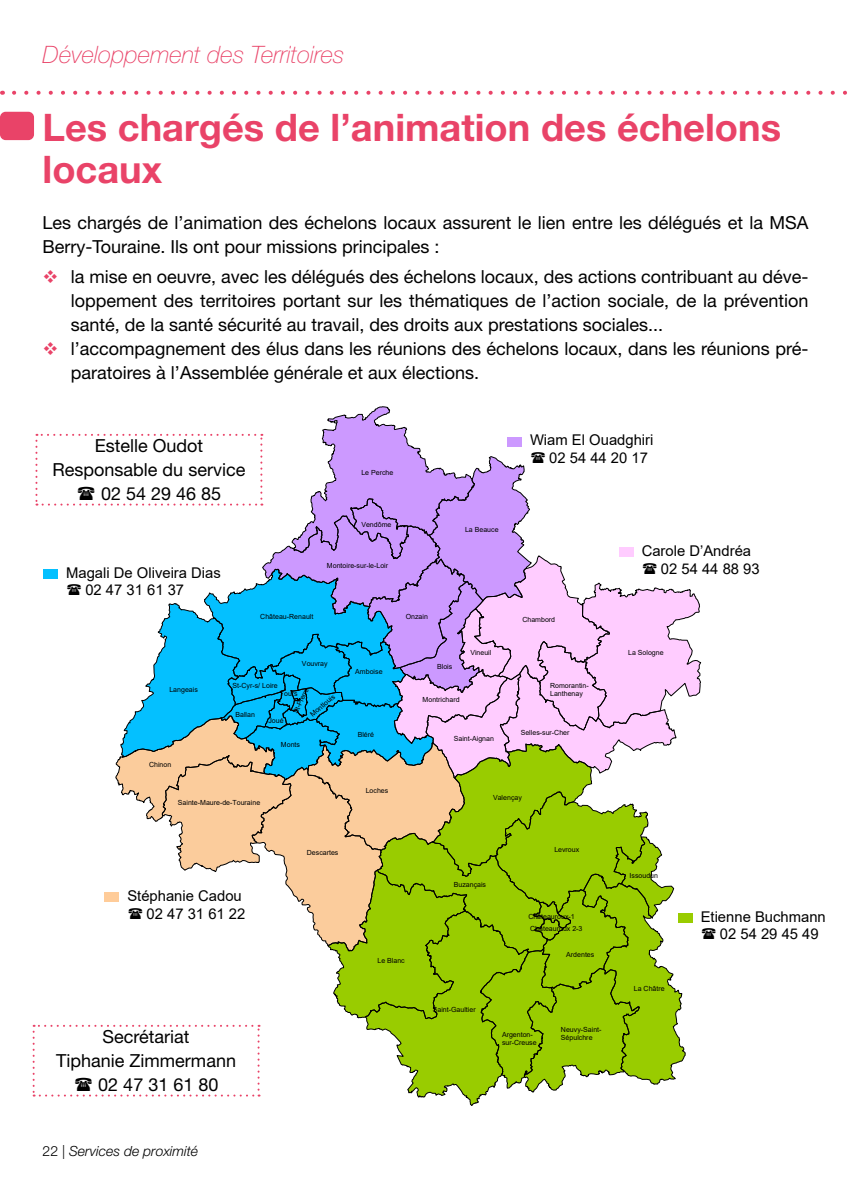
<style>
.page{position:relative;width:851px;height:1191px;background:#fff}
.page>*{position:absolute;margin:0;border:0;box-sizing:border-box;transform-origin:0 0}
.t1{font:700 38px/42px "Helvetica Neue LT Std";color:#e94368}
.t2{font:italic 100 24px "Helvetica Neue LT Std";color:#e94368}
.t3{font:18px/24px "Helvetica Neue LT Std";color:#000}
.t4{font:14.8px/17.8px "Arial";color:#000}
.t5{font:italic 300 14px "Helvetica Neue LT Std";color:#000}
.t6{font:7px/8.4px "Arial";color:#000}
.s1{font-style:normal}
</style>
<div class="page">
<svg style="left:14px;top:91px;width:833px;height:4px"></svg>
<div style="left:0;top:112px;width:34px;height:28px;background:#e94368;border-radius:6px"></div>
<svg style="left:33px;top:406px;width:669px;height:700px"></svg>
<h2 class="t2" style="left:43px;top:40px;width:303px">Développement des Territoires</h2>
<h1 class="t1" style="left:43px;top:105px;width:740px">Les chargés de l’animation des échelons locaux</h1>
<p class="t3" style="left:43px;top:211px;width:767px">Les chargés de l’animation des échelons locaux assurent le lien entre les délégués et la MSA<br>Berry-Touraine. Ils ont pour missions principales :</p>
<p class="t3" style="left:71px;top:264px;width:739px">la mise en oeuvre, avec les délégués des échelons locaux, des actions contribuant au déve&shy;loppement des territoires portant sur les thématiques de l’action sociale, de la prévention santé, de la santé sécurité au travail, des droits aux prestations sociales... l’accompagnement des élus dans les réunions des échelons locaux, dans les réunions pré&shy;paratoires à l’Assemblée générale et aux élections.</p>
<p class="t3" style="left:95px;top:433px;width:110px">Estelle Oudot</p>
<p class="t3" style="left:52px;top:457px;width:194px">Responsable du service</p>
<p class="t3" style="left:101px;top:481px;width:122px">02 54 29 46 85</p>
<p class="t4" style="left:85px;top:563px;width:137px;text-indent:-19px">Magali De Oliveira Dias<br>02 47 31 61 37</p>
<p class="t6" style="left:361px;top:468px;width:33px">Le Perche</p>
<p class="t6" style="left:361px;top:520px;width:32px">Vendôme</p>
<p class="t6" style="left:327px;top:561px;width:63px">Montoire-sur-le-Loir</p>
<p class="t6" style="left:260px;top:612px;width:55px">Château-Renault</p>
<p class="t6" style="left:302px;top:659px;width:27px">Vouvray</p>
<p class="t6" style="left:355px;top:667px;width:29px">Amboise</p>
<p class="t6" style="left:169px;top:685px;width:30px">Langeais</p>
<p class="t6" style="left:149px;top:760px;width:24px">Chinon</p>
<p class="t6" style="left:232px;top:681px;width:47px">St-Cyr-s/ Loire</p>
<p class="t6" style="left:235px;top:710px;width:21px">Ballan</p>
<p class="t6" style="left:291px;top:711px;width:29px;rotate:-65deg">St-Pierre</p>
<p class="t6" style="left:280px;top:689px;width:19px">Tours</p>
<p class="t6" style="left:268px;top:716px;width:17px">Joué</p>
<p class="t6" style="left:308px;top:712px;width:32px;rotate:-40deg">Montlouis</p>
<p class="t6" style="left:281px;top:740px;width:21px">Monts</p>
<p class="t6" style="left:178px;top:798px;width:84px">Sainte-Maure-de-Touraine</p>
<p class="t6" style="left:357px;top:730px;width:18px">Bléré</p>
<p class="t6" style="left:365px;top:786px;width:24px">Loches</p>
<p class="t4" style="left:549px;top:431px;width:106px;text-indent:-19px">Wiam El Ouadghiri<br>02 54 44 20 17</p>
<p class="t6" style="left:465px;top:525px;width:35px">La Beauce</p>
<p class="t6" style="left:405px;top:612px;width:24px">Onzain</p>
<p class="t6" style="left:437px;top:662px;width:17px">Blois</p>
<p class="t6" style="left:422px;top:695px;width:39px">Montrichard</p>
<p class="t6" style="left:470px;top:649px;width:23px">Vineuil</p>
<p class="t6" style="left:453px;top:734px;width:42px">Saint-Aignan</p>
<p class="t6" style="left:522px;top:615px;width:34px">Chambord</p>
<p class="t6" style="left:550px;top:681px;width:40px">Romorantin-<br>Lanthenay</p>
<p class="t6" style="left:520px;top:728px;width:50px">Selles-sur-Cher</p>
<p class="t4" style="left:660px;top:541px;width:100px;text-indent:-19px">Carole D’Andréa<br>02 54 44 88 93</p>
<p class="t6" style="left:628px;top:648px;width:37px">La Sologne</p>
<p class="t6" style="left:493px;top:793px;width:30px">Valençay</p>
<p class="t4" style="left:127px;top:886px;width:119px;text-align:right">Stéphanie Cadou<br>02 47 31 61 22</p>
<p class="t6" style="left:307px;top:848px;width:33px">Descartes</p>
<p class="t6" style="left:453px;top:880px;width:34px">Buzançais</p>
<p class="t6" style="left:554px;top:845px;width:26px">Levroux</p>
<p class="t6" style="left:528px;top:910px;width:56px;line-height:11.8px">Châteauroux-1<br>Châteauroux 2-3</p>
<p class="t6" style="left:629px;top:871px;width:30px">Issoudun</p>
<p class="t4" style="left:719px;top:907px;width:107px;text-indent:-19px">Etienne Buchmann<br>02 54 29 45 49</p>
<p class="t3" style="left:103px;top:1024px;width:88px">Secrétariat</p>
<p class="t3" style="left:56px;top:1048px;width:181px">Tiphanie Zimmermann</p>
<p class="t3" style="left:98px;top:1072px;width:122px">02 47 31 61 80</p>
<p class="t5" style="left:43px;top:1142px;width:157px"><span class="s1">22 |</span> Services de proximité</p>
<p class="t6" style="left:377px;top:955px;width:29px">Le Blanc</p>
<p class="t6" style="left:432px;top:1005px;width:44px">Saint-Gaultier</p>
<p class="t6" style="left:566px;top:949px;width:30px">Ardentes</p>
<p class="t6" style="left:502px;top:1030px;width:36px">Argenton&shy;sur-Creuse</p>
<p class="t6" style="left:561px;top:1025px;width:42px">Neuvy-Saint-<br>Sépulchre</p>
<p class="t6" style="left:633px;top:984px;width:32px">La Châtre</p>
</div>
